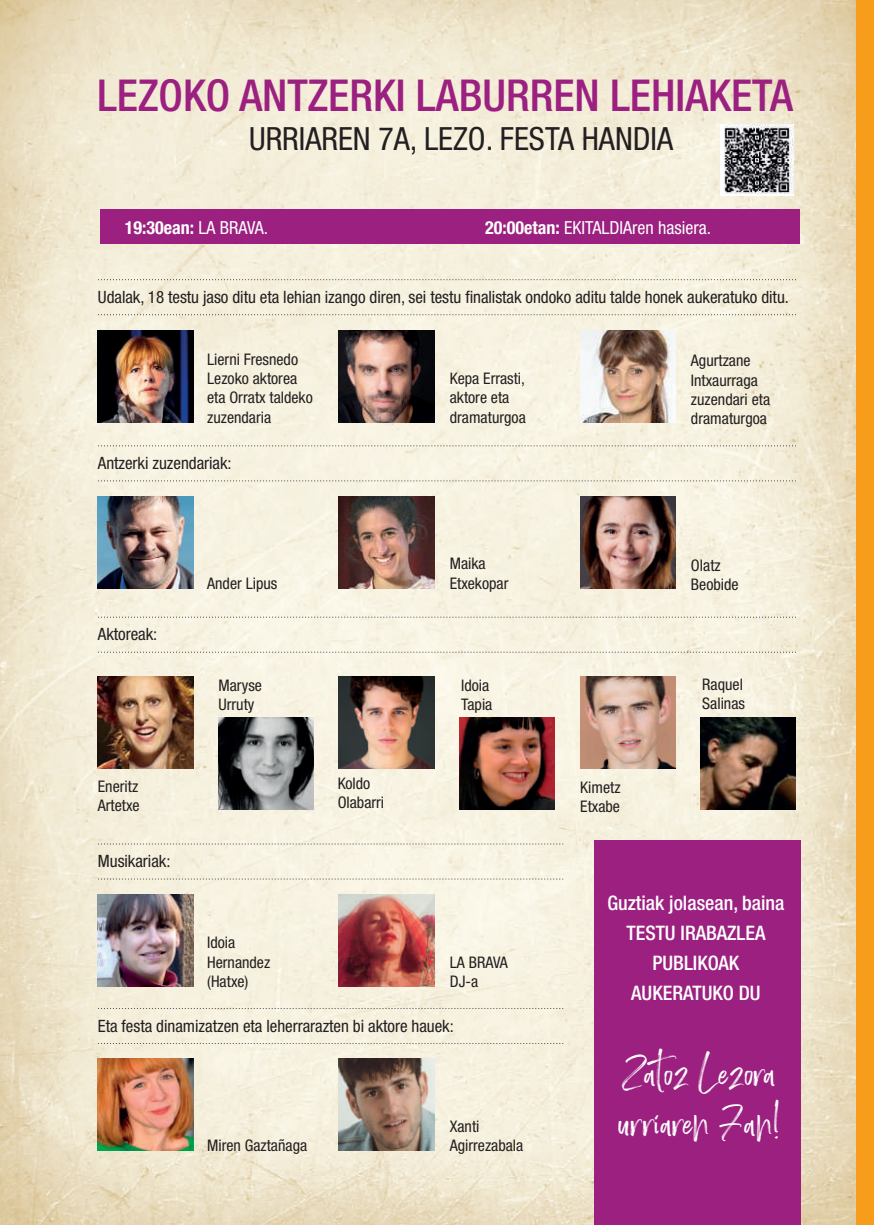
<style>
.page{position:relative;width:874px;height:1225px;background:#fff}
.page>*{position:absolute;margin:0;border:0;box-sizing:border-box;transform-origin:0 0}
.t1{font:500 condensed 44px "Helvetica Neue";color:#9b2080}
.t2{font:condensed 32px "Helvetica Neue";color:#231f20}
.t3{font:500 condensed 20px/30px "Helvetica Neue";color:#fff;text-align:center}
.t4{font:20px "Brother Home Demo Version";color:#fff}
.t5{font:condensed 18px "Helvetica Neue";color:#fff}
.t6{font:700 condensed 18px "Helvetica Neue";color:#fff}
.t7{font:condensed 17px "Helvetica Neue";letter-spacing:-.005em;color:#231f20}
.t8{font:condensed 16px/19.2px "Helvetica Neue";color:#231f20}
.s1{font-weight:400}
.s2{font-weight:700}
</style>
<div class="page">
<img style="left:0;top:0;width:856px;height:1225px">
<div style="left:593px;top:840px;width:206px;height:385px;background:#9b2080"></div>
<div style="left:100px;top:210px;width:699px;height:34px;background:#9b2080"></div>
<div style="left:856px;top:0;width:17px;height:1225px;background:#f89c1c"></div>
<img style="left:98px;top:330px;width:95px;height:92px">
<img style="left:98px;top:496px;width:95px;height:92px">
<img style="left:98px;top:894px;width:95px;height:92px">
<img style="left:98px;top:1059px;width:95px;height:91px">
<img style="left:98px;top:676px;width:95px;height:92px">
<img style="left:339px;top:330px;width:95px;height:92px">
<img style="left:339px;top:496px;width:95px;height:92px">
<img style="left:339px;top:894px;width:95px;height:92px">
<img style="left:339px;top:1059px;width:95px;height:91px">
<img style="left:339px;top:676px;width:95px;height:92px">
<img style="left:579px;top:330px;width:96px;height:92px">
<img style="left:579px;top:496px;width:96px;height:92px">
<img style="left:579px;top:676px;width:96px;height:92px">
<img style="left:218px;top:718px;width:96px;height:92px">
<img style="left:459px;top:718px;width:95px;height:92px">
<img style="left:700px;top:718px;width:95px;height:92px">
<svg style="left:98px;top:279px;width:697px;height:1px"></svg>
<svg style="left:98px;top:314px;width:697px;height:1px"></svg>
<svg style="left:98px;top:445px;width:697px;height:1px"></svg>
<svg style="left:98px;top:480px;width:697px;height:1px"></svg>
<svg style="left:98px;top:843px;width:465px;height:1px"></svg>
<svg style="left:98px;top:878px;width:465px;height:1px"></svg>
<svg style="left:98px;top:1008px;width:465px;height:1px"></svg>
<svg style="left:98px;top:1043px;width:465px;height:1px"></svg>
<svg style="left:98px;top:616px;width:697px;height:1px"></svg>
<svg style="left:98px;top:651px;width:697px;height:1px"></svg>
<img style="left:720px;top:125px;width:72px;height:71px">
<h1 class="t1" style="left:97px;top:80px;width:696px">LEZOKO ANTZERKI LABURREN LEHIAKETA</h1>
<h2 class="t2" style="left:249px;top:127px;width:425px">URRIAREN 7A, LEZO. FESTA HANDIA</h2>
<p class="t6" style="left:125px;top:221px;width:145px">19:30ean: <span class="s1">LA BRAVA.</span></p>
<p class="t5" style="left:485px;top:221px;width:227px"><span class="s2">20:00etan:</span> EKITALDIAren hasiera.</p>
<p class="t7" style="left:98px;top:291px;width:692px">Udalak, 18 testu jaso ditu eta lehian izango diren, sei testu finalistak ondoko aditu talde honek aukeratuko ditu.</p>
<p class="t8" style="left:207px;top:351px;width:107px">Lierni Fresnedo<br>Lezoko aktorea eta Orratx taldeko zuzendaria</p>
<p class="t7" style="left:98px;top:457px;width:135px">Antzerki zuzendariak:</p>
<p class="t7" style="left:98px;top:628px;width:61px">Aktoreak:</p>
<p class="t8" style="left:98px;top:778px;width:43px">Eneritz<br>Artetxe</p>
<p class="t7" style="left:98px;top:855px;width:74px">Musikariak:</p>
<p class="t8" style="left:207px;top:575px;width:72px">Ander Lipus</p>
<p class="t8" style="left:218px;top:677px;width:45px">Maryse<br>Urruty</p>
<p class="t8" style="left:207px;top:934px;width:65px">Idoia<br>Hernandez (Hatxe)</p>
<p class="t8" style="left:337px;top:775px;width:48px">Koldo<br>Olabarri</p>
<p class="t8" style="left:449px;top:370px;width:77px">Kepa Errasti, aktore eta dramaturgoa</p>
<p class="t8" style="left:449px;top:555px;width:60px">Maika<br>Etxekopar</p>
<p class="t8" style="left:461px;top:677px;width:33px">Idoia<br>Tapia</p>
<p class="t8" style="left:449px;top:953px;width:60px">LA BRAVA<br>DJ-a</p>
<p class="t7" style="left:98px;top:1019px;width:357px">Eta festa dinamizatzen eta leherrarazten bi aktore hauek:</p>
<p class="t8" style="left:207px;top:1137px;width:101px">Miren Gaztañaga</p>
<p class="t8" style="left:449px;top:1118px;width:75px">Xanti<br>Agirrezabala</p>
<p class="t8" style="left:690px;top:352px;width:81px">Agurtzane<br>Intxaurraga zuzendari eta dramaturgoa</p>
<p class="t8" style="left:690px;top:557px;width:49px">Olatz<br>Beobide</p>
<p class="t8" style="left:580px;top:779px;width:42px">Kimetz<br>Etxabe</p>
<p class="t8" style="left:702px;top:676px;width:44px">Raquel<br>Salinas</p>
<p class="t3" style="left:607px;top:890px;width:178px">Guztiak jolasean, baina<br>TESTU IRABAZLEA<br>PUBLIKOAK<br>AUKERATUKO DU</p>
<p class="t4" style="left:621px;top:1065px;width:155px">Zatoz Lezora</p>
<p class="t4" style="left:618px;top:1115px;width:162px">urriaren 7an!</p>
</div>
